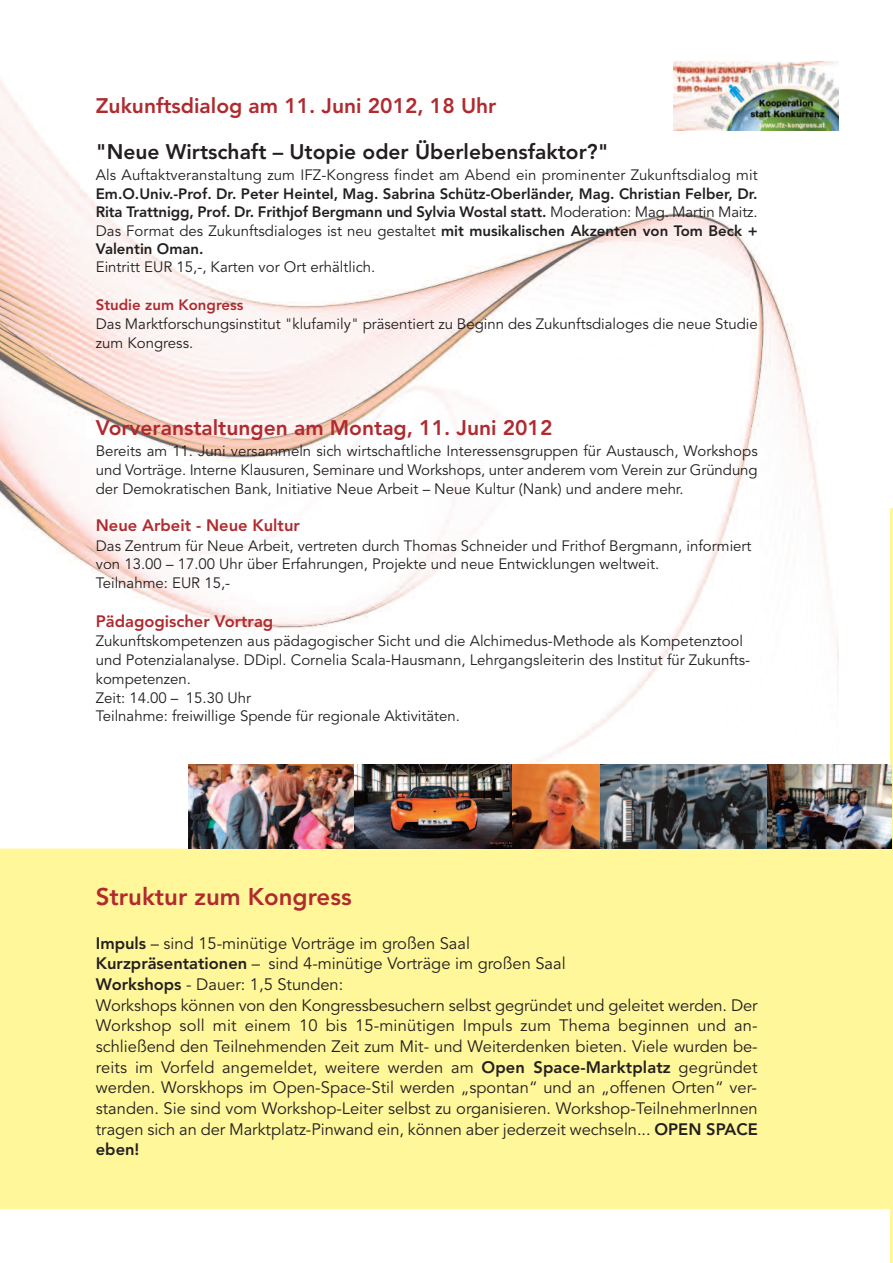
<style>
.page{position:relative;width:893px;height:1263px;background:#fff}
.page>*{position:absolute;margin:0;border:0;box-sizing:border-box;transform-origin:0 0}
.t1{font:800 24px "Avenir";color:#b02a2f}
.t2{font:800 21px "Avenir";color:#b02a2f}
.t3{font:800 21px "Avenir";color:#231f20}
.t4{font:16.5px/20.7px "Avenir";color:#231f20}
.t5{font:800 16.5px "Avenir";color:#b02a2f}
.t6{font:15px/18.8px "Avenir";color:#231f20}
.t7{font:800 15px/18.6px "Avenir";letter-spacing:-.01em;color:#231f20;text-align:justify}
.t8{font:800 15px "Avenir";color:#b02a2f}
.s1{font-weight:400}
.s2{font-weight:800}
</style>
<div class="page">
<hr style="left:890px;top:508px;width:3px;height:755px;background:#fff79a">
<div style="left:0;top:845px;width:893px;height:364px;background:#fff79a"></div>
<hr style="left:0;top:848px;width:837px;height:1px;background:#fffbcf">
<img style="left:0;top:61px;width:837px;height:725px">
<img style="left:189px;top:764px;width:285px;height:85px">
<img style="left:474px;top:764px;width:261px;height:85px">
<img style="left:735px;top:764px;width:156px;height:85px">
<img style="left:673px;top:62px;width:166px;height:68px">
<h2 class="t2" style="left:96px;top:97px;width:402px">Zukunftsdialog am 11. Juni 2012, 18 Uhr</h2>
<h2 class="t3" style="left:96px;top:143px;width:514px">"Neue Wirtschaft – Utopie oder Überlebensfaktor?"</h2>
<p class="t6" style="left:96px;top:167px;width:663px">Als Auftaktveranstaltung zum IFZ-Kongress findet am Abend ein prominenter Zukunftsdialog mit</p>
<p class="t7" style="left:96px;top:186px;width:663px">Em.O.Univ.-Prof. Dr. Peter Heintel, Mag. Sabrina Schütz-Oberländer, Mag. Christian Felber, Dr.<br>Rita Trattnigg, Prof. Dr. Frithjof Bergmann und Sylvia Wostal statt. <span class="s1">Moderation: Mag. Martin Maitz.<br>Das Format des Zukunftsdialoges ist neu gestaltet</span> mit musikalischen Akzenten von Tom Beck + Valentin Oman.</p>
<p class="t6" style="left:96px;top:259px;width:281px">Eintritt EUR 15,-, Karten vor Ort erhältlich.</p>
<p class="t8" style="left:96px;top:299px;width:149px">Studie zum Kongress</p>
<p class="t6" style="left:96px;top:315px;width:663px">Das Marktforschungsinstitut "klufamily" präsentiert zu Beginn des Zukunftsdialoges die neue Studie zum Kongress.</p>
<h2 class="t2" style="left:96px;top:419px;width:458px">Vorveranstaltungen am Montag, 11. Juni 2012</h2>
<p class="t6" style="left:96px;top:443px;width:663px;text-align:justify">Bereits am 11. Juni versammeln sich wirtschaftliche Interessensgruppen für Austausch, Workshops und Vorträge. Interne Klausuren, Seminare und Workshops, unter anderem vom Verein zur Gründung der Demokratischen Bank, Initiative Neue Arbeit – Neue Kultur (Nank) und andere mehr.</p>
<p class="t5" style="left:96px;top:519px;width:206px">Neue Arbeit - Neue Kultur</p>
<p class="t6" style="left:96px;top:537px;width:657px">Das Zentrum für Neue Arbeit, vertreten durch Thomas Schneider und Frithof Bergmann, informiert von 13.00 – 17.00 Uhr über Erfahrungen, Projekte und neue Entwicklungen weltweit.<br>Teilnahme: EUR 15,-</p>
<p class="t5" style="left:96px;top:614px;width:179px">Pädagogischer Vortrag</p>
<p class="t6" style="left:96px;top:633px;width:656px">Zukunftskompetenzen aus pädagogischer Sicht und die Alchimedus-Methode als Kompetenztool und Potenzialanalyse. DDipl. Cornelia Scala-Hausmann, Lehrgangsleiterin des Institut für Zukunfts&shy;kompetenzen.<br>Zeit: 14.00 – 15.30 Uhr<br>Teilnahme: freiwillige Spende für regionale Aktivitäten.</p>
<h1 class="t1" style="left:96px;top:887px;width:257px">Struktur zum Kongress</h1>
<p class="t4" style="left:96px;top:934px;width:663px"><span class="s2">Impuls</span> – sind 15-minütige Vorträge im großen Saal<br><span class="s2">Kurzpräsentationen</span> – sind 4-minütige Vorträge im großen Saal<br><span class="s2">Workshops</span> - Dauer: 1,5 Stunden:<br>Workshops können von den Kongressbesuchern selbst gegründet und geleitet werden. Der Workshop soll mit einem 10 bis 15-minütigen Impuls zum Thema beginnen und an&shy;schließend den Teilnehmenden Zeit zum Mit- und Weiterdenken bieten. Viele wurden be&shy;reits im Vorfeld angemeldet, weitere werden am <span class="s2">Open Space-Marktplatz</span> gegründet werden. Worskhops im Open-Space-Stil werden „spontan“ und an „offenen Orten“ ver&shy;standen. Sie sind vom Workshop-Leiter selbst zu organisieren. Workshop-TeilnehmerInnen tragen sich an der Marktplatz-Pinwand ein, können aber jederzeit wechseln... <span class="s2">OPEN SPACE eben!</span></p>
</div>
